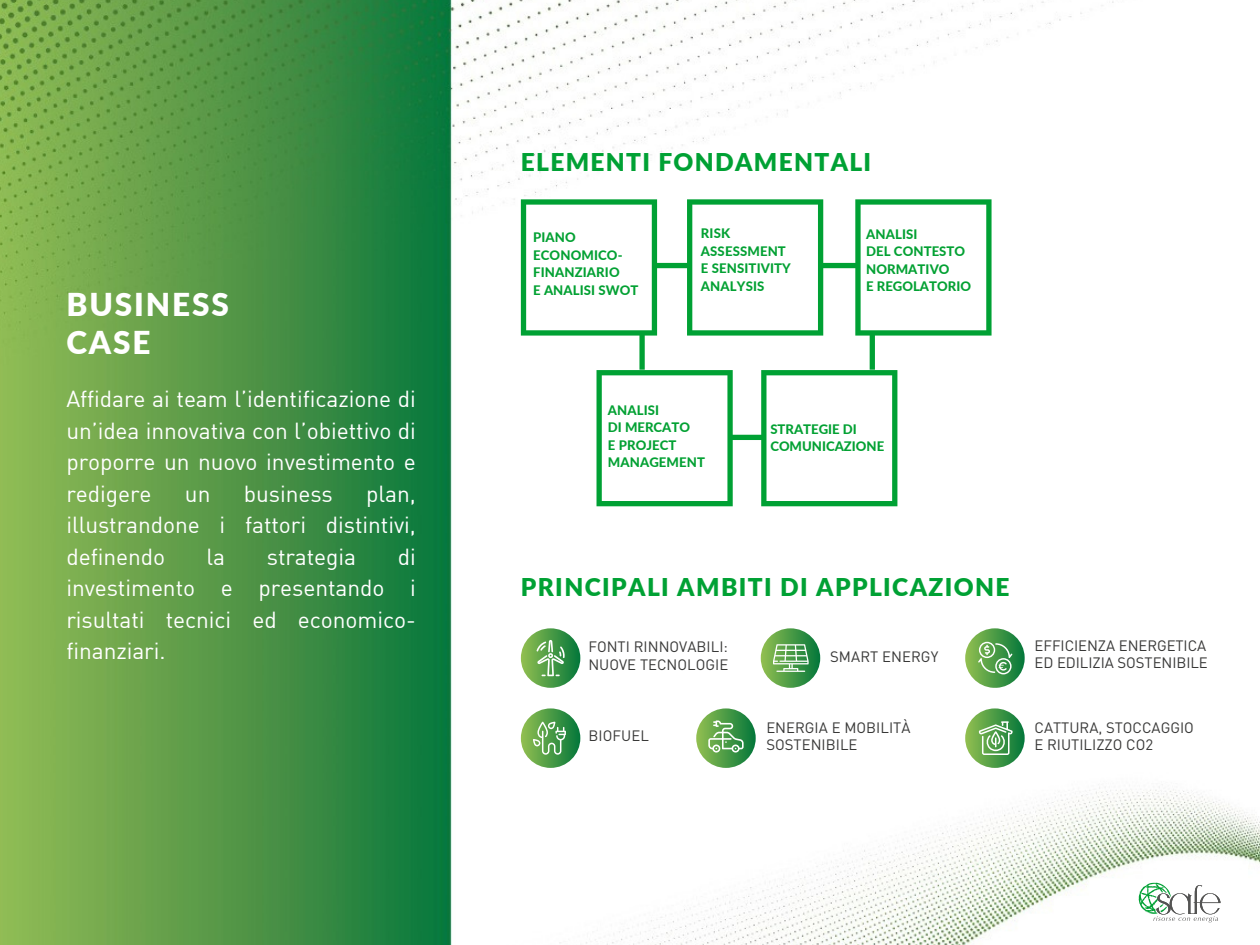
<style>
.page{position:relative;width:1260px;height:945px;background:#fff}
.page>*{position:absolute;margin:0;border:0;box-sizing:border-box;transform-origin:0 0}
.t1{font:900 31.5px/38.1px "Lato";letter-spacing:.06em;color:#fff}
.t2{font:900 24.5px "Lato";letter-spacing:.055em;color:#00a134}
.t3{font:22.75px/31.5px "DIN";letter-spacing:-.005em;color:#fff;text-align:justify}
.t4{font:14.88px/17.3px "DIN";color:#383837}
.t5{font:800 13.12px/17.5px "Lato";letter-spacing:.005em;color:#03a133}
</style>
<div class="page">
<img style="left:0;top:0;width:1260px;height:945px">
<svg style="left:521px;top:708px;width:59px;height:60px;background:#4c9c48"></svg>
<svg style="left:533px;top:722px;width:33px;height:33px"></svg>
<svg style="left:521px;top:628px;width:59px;height:60px;background:#4e9c48"></svg>
<svg style="left:536px;top:640px;width:29px;height:36px"></svg>
<svg style="left:696px;top:708px;width:60px;height:60px;background:#519e4c"></svg>
<svg style="left:708px;top:721px;width:36px;height:32px"></svg>
<svg style="left:761px;top:628px;width:59px;height:60px;background:#4e9c48"></svg>
<svg style="left:773px;top:644px;width:36px;height:28px"></svg>
<svg style="left:521px;top:199px;width:471px;height:307px"></svg>
<svg style="left:965px;top:708px;width:60px;height:60px;background:#539f4c"></svg>
<svg style="left:979px;top:721px;width:34px;height:34px"></svg>
<svg style="left:965px;top:628px;width:60px;height:60px;background:#55a150"></svg>
<svg style="left:978px;top:642px;width:34px;height:32px"></svg>
<svg style="left:1139px;top:883px;width:82px;height:40px"></svg>
<p class="t1" style="left:66px;top:285px;width:164px">BUSINESS<br>CASE</p>
<p class="t3" style="left:66px;top:383px;width:351px">Affidare ai team l’identificazione di un’idea innovativa con l’obiettivo di proporre un nuovo investimento e redigere</p>
<p class="t3" style="left:185px;top:477px;width:27px">un</p>
<p class="t3" style="left:244px;top:477px;width:90px">business</p>
<p class="t3" style="left:66px;top:477px;width:351px;text-indent:300px">plan, illustrandone i fattori distintivi, definendo</p>
<p class="t3" style="left:66px;top:540px;width:351px;text-indent:331px">di investimento e presentando i risultati tecnici ed economico&shy;finanziari.</p>
<p class="t3" style="left:207px;top:540px;width:20px">la</p>
<p class="t3" style="left:267px;top:540px;width:91px">strategia</p>
<p class="t2" style="left:521px;top:146px;width:352px">ELEMENTI FONDAMENTALI</p>
<p class="t5" style="left:533px;top:228px;width:91px">PIANO<br>ECONOMICO-<br>FINANZIARIO</p>
<p class="t5" style="left:533px;top:281px;width:107px">E ANALISI SWOT</p>
<p class="t5" style="left:701px;top:224px;width:92px">RISK<br>ASSESSMENT<br>E SENSITIVITY<br>ANALYSIS</p>
<p class="t5" style="left:866px;top:225px;width:53px">ANALISI</p>
<h4 class="t5" style="left:866px;top:242px;width:101px">DEL CONTESTO<br>NORMATIVO</h4>
<p class="t5" style="left:866px;top:277px;width:106px">E REGOLATORIO</p>
<p class="t5" style="left:608px;top:401px;width:53px">ANALISI</p>
<p class="t5" style="left:608px;top:418px;width:84px">DI MERCATO</p>
<h2 class="t5" style="left:608px;top:436px;width:99px">E PROJECT<br>MANAGEMENT</h2>
<h4 class="t5" style="left:770px;top:420px;width:115px">STRATEGIE DI<br>COMUNICAZIONE</h4>
<p class="t2" style="left:521px;top:571px;width:490px">PRINCIPALI AMBITI DI APPLICAZIONE</p>
<h3 class="t4" style="left:588px;top:638px;width:142px">FONTI RINNOVABILI:<br>NUOVE TECNOLOGIE</h3>
<h1 class="t4" style="left:588px;top:726px;width:62px">BIOFUEL</h1>
<p class="t4" style="left:830px;top:647px;width:110px">SMART ENERGY</p>
<h2 class="t4" style="left:766px;top:718px;width:146px">ENERGIA E MOBILITÀ<br>SOSTENIBILE</h2>
<p class="t4" style="left:1035px;top:636px;width:175px">EFFICIENZA ENERGETICA<br>ED EDILIZIA SOSTENIBILE</p>
<p class="t4" style="left:1035px;top:718px;width:161px">CATTURA, STOCCAGGIO<br>E RIUTILIZZO CO2</p>
</div>
